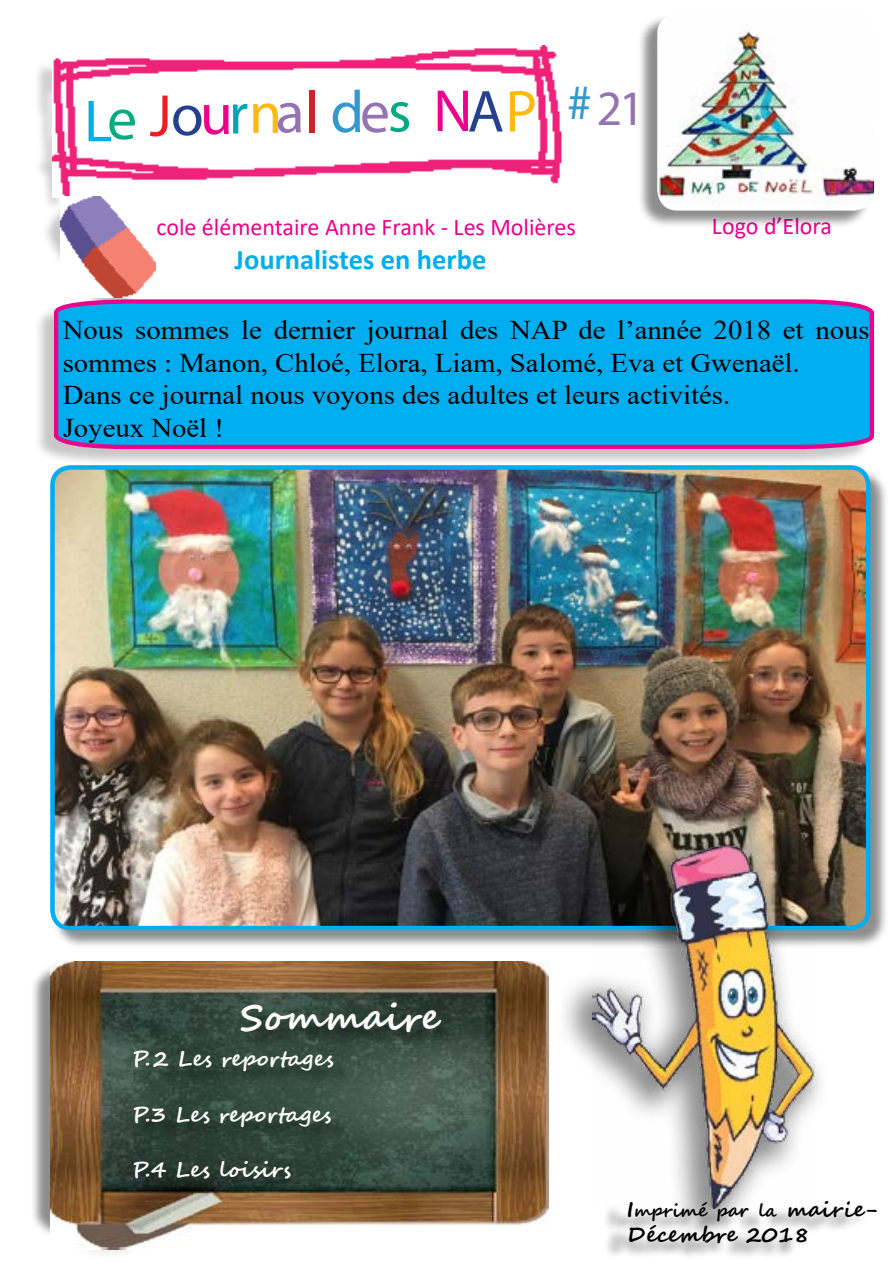
<style>
.page{position:relative;width:893px;height:1263px;background:#fff}
.page>*{position:absolute;margin:0;border:0;box-sizing:border-box;transform-origin:0 0}
.t1{font:59.7px "Myriad Pro";letter-spacing:-.05em;color:#25408f}
.t2{font:59.7px "Myriad Pro";color:#00aeef}
.t3{font:700 36px "Segoe Script";color:#fff;scale:1.04 1}
.t4{font:700 28.5px "Calibri";color:#00aeef}
.t5{font:27px/32.4px "Times New Roman";color:#000;scale:1.06 1}
.t6{font:24px "Calibri";color:#ec008c}
.t7{font:700 21px "Segoe Script";color:#fff;scale:1.04 1}
.t8{font:700 21px "Segoe Script";color:#000;scale:1.04 1}
.t9{font:700 18px "Segoe Script";letter-spacing:-.03em;color:#000}
.s1{color:#00ab82}
.s2{color:#ed1d24}
.s3{color:#ec008c}
.s4{color:#00a4b3}
.s5{color:#fdba12}
.s6{color:#9473b3}
.s7{color:#d2232a}
.s8{color:#39c}
.s9{font-size:49.65px;color:#9473b3}
.s10{font-size:21px}
</style>
<div class="page">
<div style="left:31px;top:962px;width:513px;height:300px;background:#000;opacity:.45"></div>
<img style="left:50px;top:961px;width:499px;height:288px">
<div style="left:33px;top:47px;width:523px;height:165px;background:#000;opacity:.22"></div>
<img style="left:52px;top:46px;width:510px;height:151px">
<div style="left:136px;top:1006px;width:324px;height:192px;background:#000;opacity:.45"></div>
<div style="left:603px;top:1203px;width:266px;height:57px;background:#000;opacity:.45"></div>
<div style="left:41px;top:198px;width:110px;height:117px;background:#000;opacity:.22"></div>
<img style="left:61px;top:196px;width:95px;height:101px">
<div style="left:34px;top:301px;width:836px;height:165px;background:#000;opacity:.22"></div>
<svg style="left:52px;top:297px;width:823px;height:154px;background:#17a4e8"></svg>
<div style="left:638px;top:15px;width:232px;height:213px;background:#000;opacity:.45"></div>
<img style="left:657px;top:15px;width:217px;height:196px">
<div style="left:53px;top:468px;width:835px;height:481px;background:#000;opacity:.45"></div>
<img style="left:53px;top:468px;width:815px;height:460px">
<div style="left:50px;top:465px;width:820px;height:465px;border:4px solid #00aeef;border-radius:18px"></div>
<div style="left:554px;top:824px;width:276px;height:423px;background:#000;opacity:.45"></div>
<img style="left:593px;top:842px;width:221px;height:367px">
<h1 class="t2" style="left:84px;top:84px;width:54px">L<span class="s1">e</span></h1>
<h1 class="t1" style="left:150px;top:76px;width:496px"><span class="s2">J</span>o<span class="s3">u</span><span class="s4">r</span><span class="s5">n</span><span class="s6">a</span><span class="s7">l</span> <span class="s8">d</span><span class="s6">e</span><span class="s1">s</span> <span class="s3">N</span>A<span class="s5">P</span> <sup>#</sup><span class="s9">21</span></h1>
<p class="t6" style="left:145px;top:210px;width:432px">École élémentaire Anne Frank - Les Molières</p>
<p class="t4" style="left:235px;top:239px;width:253px">Journalistes en herbe</p>
<p class="t6" style="left:712px;top:209px;width:121px">Logo d’Elora</p>
<p class="t5" style="left:63px;top:313px;width:763px">Nous sommes le dernier journal des NAP de l’année 2018 et nous sommes : Manon, Chloé, Elora, Liam, Salomé, Eva et Gwenaël.<br>Dans ce journal nous voyons des adultes et leurs activités.<br>Joyeux Noël !</p>
<h2 class="t3" style="left:241px;top:988px;width:193px">Sommaire</h2>
<p class="t7" style="left:132px;top:1042px;width:195px">P.2 Les reportages</p>
<p class="t7" style="left:132px;top:1097px;width:193px">P.3 Les reportages</p>
<p class="t7" style="left:132px;top:1153px;width:154px">P.4 Les loisirs</p>
<p class="t9" style="left:627px;top:1196px;width:253px"><span class="s10">I</span>mprimé par la <span class="s10">mairie-</span></p>
<p class="t8" style="left:627px;top:1218px;width:177px">Décembre 2018</p>
</div>
